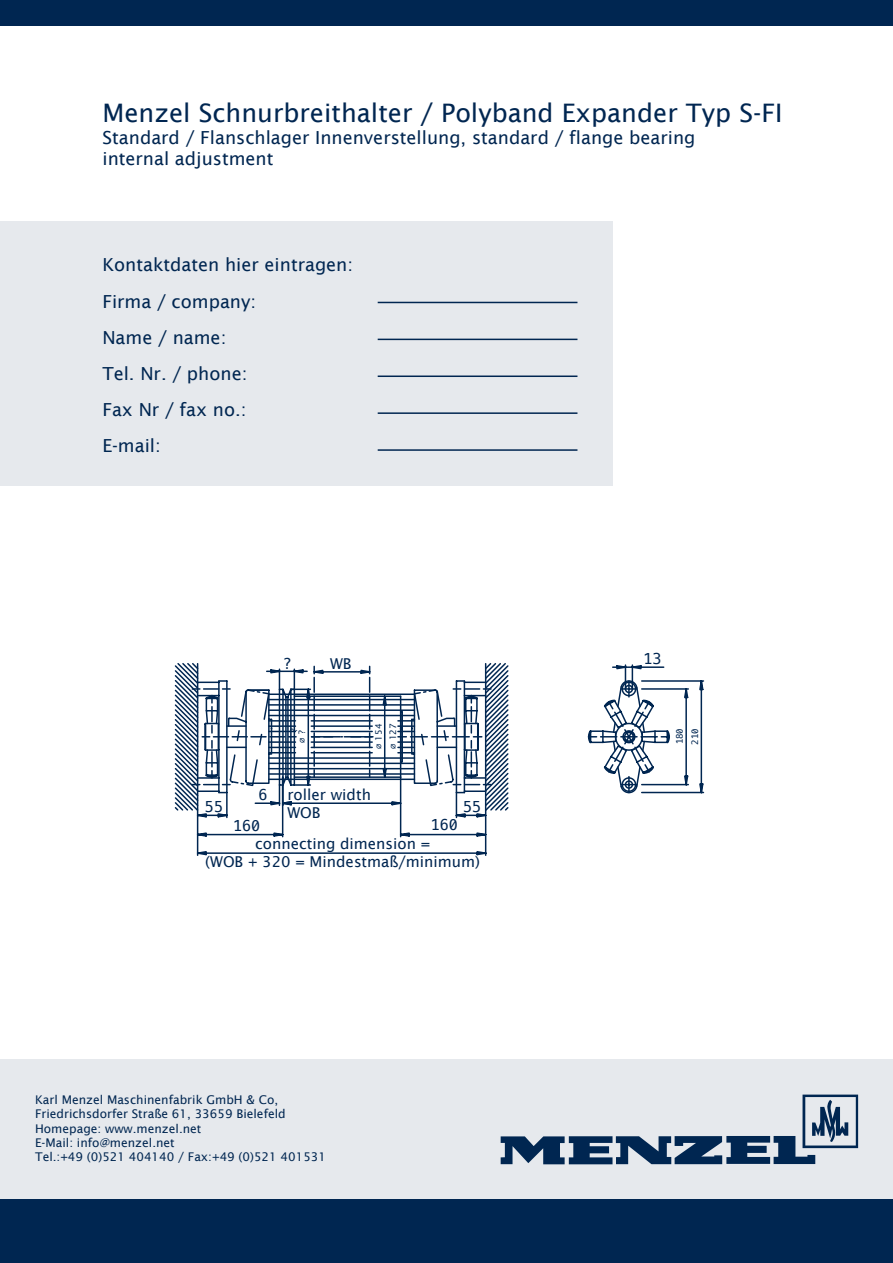
<style>
.page{position:relative;width:893px;height:1263px;background:#fff}
.page>*{position:absolute;margin:0;border:0;box-sizing:border-box;transform-origin:0 0}
.t1{font:25.5px "Lucida Sans";color:#002651}
.t2{font:18px/36.2px "Lucida Sans";color:#002651}
.t3{font:15px/18px "Lucida Sans";color:#002651}
.t4{font:15px "Menlo";color:#002651}
.t5{font:12px/14.4px "Lucida Sans";color:#002651}
.t6{font:9px "Menlo";color:#002651}
.t7{font:9px "Lucida Sans";color:#002651}
.s1{font-family:"Lucida Sans"}
.s2{font-family:"Menlo"}
</style>
<div class="page">
<div style="left:0;top:222px;width:613px;height:264px;background:#e6e9ed"></div>
<hr style="left:378px;top:375px;width:199px;height:2px;background:#002651">
<hr style="left:378px;top:339px;width:199px;height:1px;background:#002651">
<hr style="left:378px;top:412px;width:199px;height:2px;background:#002651">
<hr style="left:378px;top:449px;width:199px;height:2px;background:#002651">
<hr style="left:378px;top:302px;width:199px;height:1px;background:#002651">
<div style="left:0;top:1060px;width:893px;height:139px;background:#e6e9ed"></div>
<div style="left:0;top:0;width:893px;height:26px;background:#002651"></div>
<div style="left:0;top:1199px;width:893px;height:64px;background:#002651"></div>
<svg style="left:501px;top:1094px;width:357px;height:70px"></svg>
<svg style="left:671px;top:680px;width:34px;height:114px"></svg>
<svg style="left:196px;top:812px;width:291px;height:44px"></svg>
<svg style="left:174px;top:663px;width:497px;height:149px"></svg>
<h1 class="t1" style="left:102px;top:98px;width:681px">Menzel Schnurbreithalter / Polyband Expander Typ S-FI</h1>
<p class="t2" style="left:102px;top:126px;width:594px;line-height:21.6px">Standard / Flanschlager Innenverstellung, standard / flange bearing internal adjustment</p>
<p class="t2" style="left:102px;top:246px;width:252px">Kontaktdaten hier eintragen:<br>Firma / company:<br>Name / name:<br>Tel. Nr. / phone:<br>Fax Nr / fax no.:<br>E-mail:</p>
<p class="t4" style="left:283px;top:653px;width:11px">?</p>
<p class="t6" style="left:288px;top:733px;width:7px;rotate:-90deg">?</p>
<p class="t6" style="left:296px;top:742px;width:14px;rotate:-90deg">⌀ <span class="s1">?</span></p>
<p class="t3" style="left:330px;top:654px;width:23px">WB</p>
<p class="t7" style="left:388px;top:749px;width:27px;rotate:-90deg"><span class="s2">⌀</span> 127</p>
<p class="t7" style="left:374px;top:749px;width:27px;rotate:-90deg"><span class="s2">⌀</span> 154</p>
<p class="t3" style="left:287px;top:785px;width:85px">roller width<br>WOB</p>
<p class="t4" style="left:259px;top:784px;width:11px">6</p>
<p class="t4" style="left:205px;top:796px;width:20px">55</p>
<p class="t4" style="left:463px;top:796px;width:20px">55</p>
<p class="t4" style="left:431px;top:815px;width:29px">160</p>
<p class="t4" style="left:233px;top:815px;width:29px">160</p>
<p class="t3" style="left:205px;top:834px;width:276px;text-align:center">connecting dimension =<br>(WOB + 320 = Mindestmaß/minimum)</p>
<p class="t5" style="left:35px;top:1092px;width:292px">Karl Menzel Maschinenfabrik GmbH &amp; Co, Friedrichsdorfer Straße 61, 33659 Bielefeld Homepage: www.menzel.net<br>E-Mail: info@menzel.net<br>Tel.:+49 (0)521 404140 / Fax:+49 (0)521 401531</p>
<p class="t4" style="left:644px;top:648px;width:20px">13</p>
<p class="t6" style="left:674px;top:744px;width:18px;rotate:-90deg">180</p>
<p class="t6" style="left:689px;top:745px;width:18px;rotate:-90deg">210</p>
</div>
